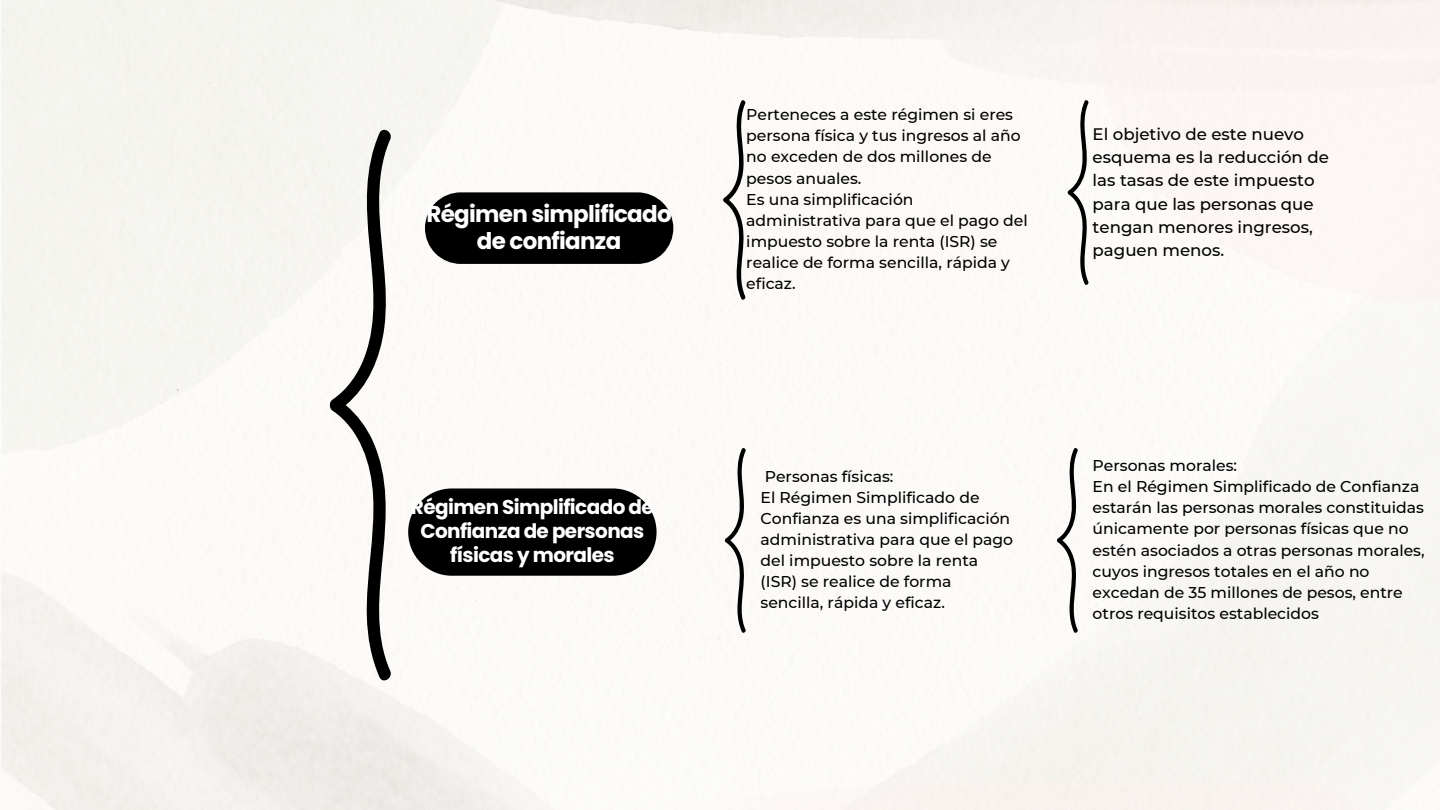
<style>
.page{position:relative;width:1440px;height:810px;background:#fff}
.page>*{position:absolute;margin:0;border:0;box-sizing:border-box;transform-origin:0 0}
.t1{font:700 23px/27px "Poppins";letter-spacing:-.03em;color:#fff;text-align:center}
.t2{font:700 20px/24px "Poppins";letter-spacing:-.03em;color:#fff;text-align:center}
.t3{font:500 16.6px/23.2px "Montserrat";color:#000}
.t4{font:500 15.6px/21.1px "Montserrat";color:#000}
</style>
<div class="page">
<svg style="left:425px;top:192px;width:248px;height:72px;background:#111110"></svg>
<div style="left:408px;top:488px;width:249px;height:88px;background:#000;border-radius:44px"></div>
<svg style="left:330px;top:126px;width:63px;height:558px"></svg>
<svg style="left:723px;top:99px;width:23px;height:202px"></svg>
<svg style="left:1068px;top:99px;width:21px;height:187px"></svg>
<svg style="left:725px;top:447px;width:22px;height:187px"></svg>
<svg style="left:1057px;top:447px;width:22px;height:187px"></svg>
<p class="t1" style="left:427px;top:201px;width:247px">Régimen simplificado de confianza</p>
<p class="t2" style="left:411px;top:495px;width:244px">Régimen Simplificado de<br>Confianza de personas físicas y morales</p>
<p class="t4" style="left:746px;top:104px;width:276px">Perteneces a este régimen si eres persona física y tus ingresos al año no exceden de dos millones de pesos anuales.</p>
<p class="t4" style="left:746px;top:188px;width:283px">Es una simplificación administrativa para que el pago del impuesto sobre la renta (ISR) se realice de forma sencilla, rápida y eficaz.</p>
<p class="t3" style="left:1093px;top:122px;width:238px">El objetivo de este nuevo esquema es la reducción de las tasas de este impuesto para que las personas que tengan menores ingresos, paguen menos.</p>
<h1 class="t4" style="left:765px;top:466px;width:130px">Personas físicas:</h1>
<h2 class="t4" style="left:761px;top:487px;width:254px">El Régimen Simplificado de<br>Confianza es una simplificación administrativa para que el pago del impuesto sobre la renta (ISR) se realice de forma sencilla, rápida y eficaz.</h2>
<p class="t4" style="left:1093px;top:455px;width:146px">Personas morales:</p>
<p class="t4" style="left:1093px;top:476px;width:334px">En el Régimen Simplificado de Confianza estarán las personas morales constituidas únicamente por personas físicas que no estén asociados a otras personas morales, cuyos ingresos totales en el año no excedan de 35 millones de pesos, entre otros requisitos establecidos</p>
</div>
